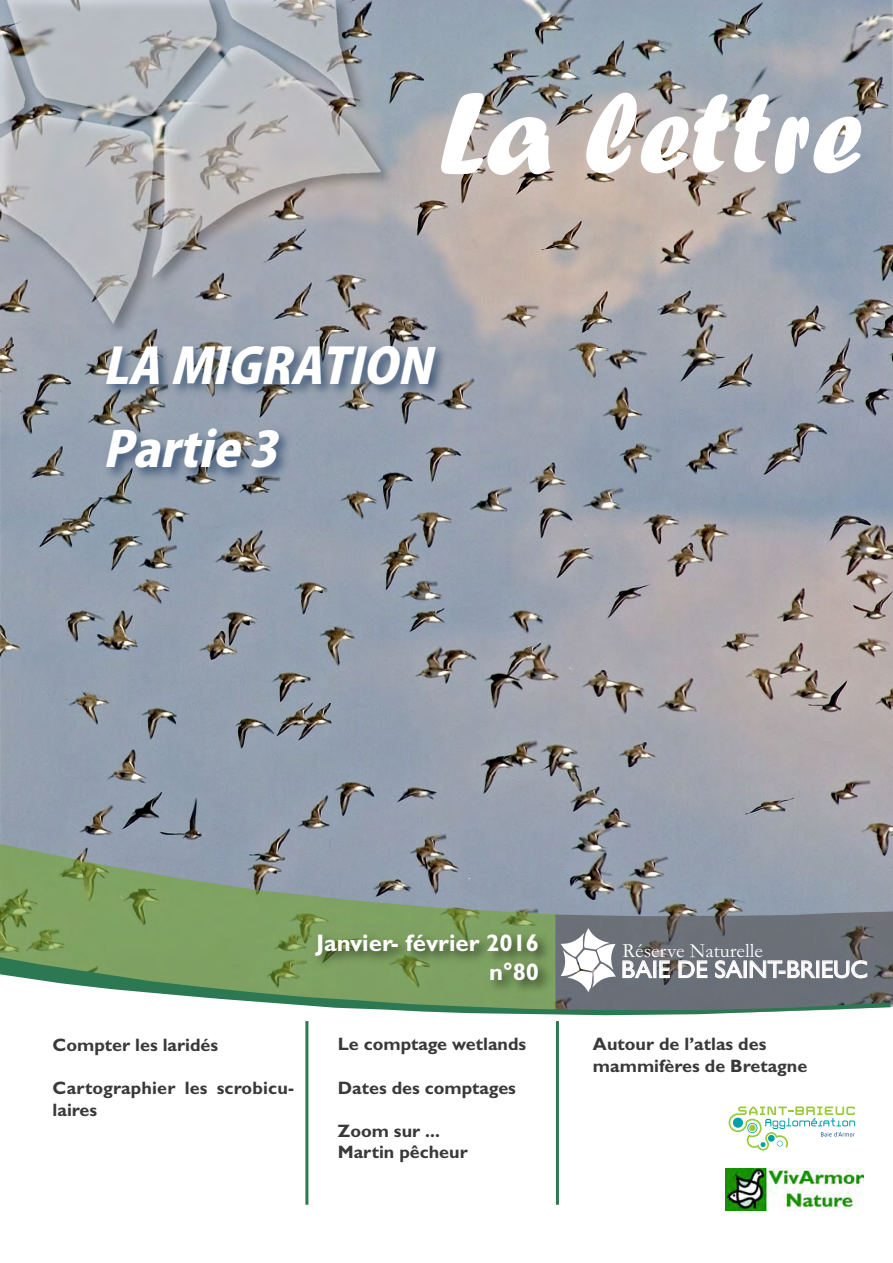
<style>
.page{position:relative;width:893px;height:1263px;background:#fff}
.page>*{position:absolute;margin:0;border:0;box-sizing:border-box;transform-origin:0 0}
.t1{font:120px "Forte";color:#fff}
.t2{font:italic 800 48px/83.4px "Koz Go Pro";color:#fff}
.t3{font:24.6px "Gill Sans";color:#fff}
.t4{font:700 24px/28.8px "Gill Sans";color:#fff;text-align:right}
.t5{font:20.4px "Garamond";color:#fff}
.t6{font:700 18px/21.6px "Gill Sans";color:#39383a}
</style>
<div class="page">
<img style="left:0;top:0;width:893px;height:911px">
<img style="left:0;top:844px;width:556px;height:113px">
<img style="left:92px;top:347px;width:624px;height:181px">
<img style="left:402px;top:330px;width:314px;height:17px">
<img style="left:0;top:0;width:402px;height:347px">
<img style="left:113px;top:346px;width:282px;height:1px">
<img style="left:0;top:0;width:380px;height:324px">
<hr style="left:556px;top:1021px;width:3px;height:184px;background:#2b7852">
<hr style="left:305px;top:1021px;width:3px;height:184px;background:#2b7852">
<svg style="left:728px;top:1106px;width:128px;height:45px"></svg>
<img style="left:725px;top:1168px;width:138px;height:42px">
<img style="left:27px;top:924px;width:529px;height:33px">
<svg style="left:556px;top:911px;width:337px;height:96px;background:#74787e"></svg>
<svg style="left:0;top:957px;width:891px;height:58px"></svg>
<h1 class="t1" style="left:439px;top:62px;width:425px">La lettre</h1>
<h2 class="t2" style="left:103px;top:327px;width:344px">LA MIGRATION<br>Partie3</h2>
<h3 class="t4" style="left:316px;top:929px;width:225px">Janvier- février 2016 n°80</h3>
<p class="t5" style="left:622px;top:937px;width:142px">Réserve Naturelle</p>
<h3 class="t3" style="left:621px;top:955px;width:248px">BAIE DE SAINT-BRIEUC</h3>
<p class="t6" style="left:53px;top:1034px;width:167px">Compter les laridés</p>
<p class="t6" style="left:53px;top:1077px;width:243px">Cartographier les scrobicu&shy;laires</p>
<p class="t6" style="left:338px;top:1033px;width:190px">Le comptage wetlands</p>
<p class="t6" style="left:338px;top:1077px;width:180px">Dates des comptages</p>
<p class="t6" style="left:338px;top:1120px;width:132px">Zoom sur ...<br>Martin pêcheur</p>
<p class="t6" style="left:593px;top:1033px;width:216px">Autour de l’atlas des mammifères de Bretagne</p>
</div>
